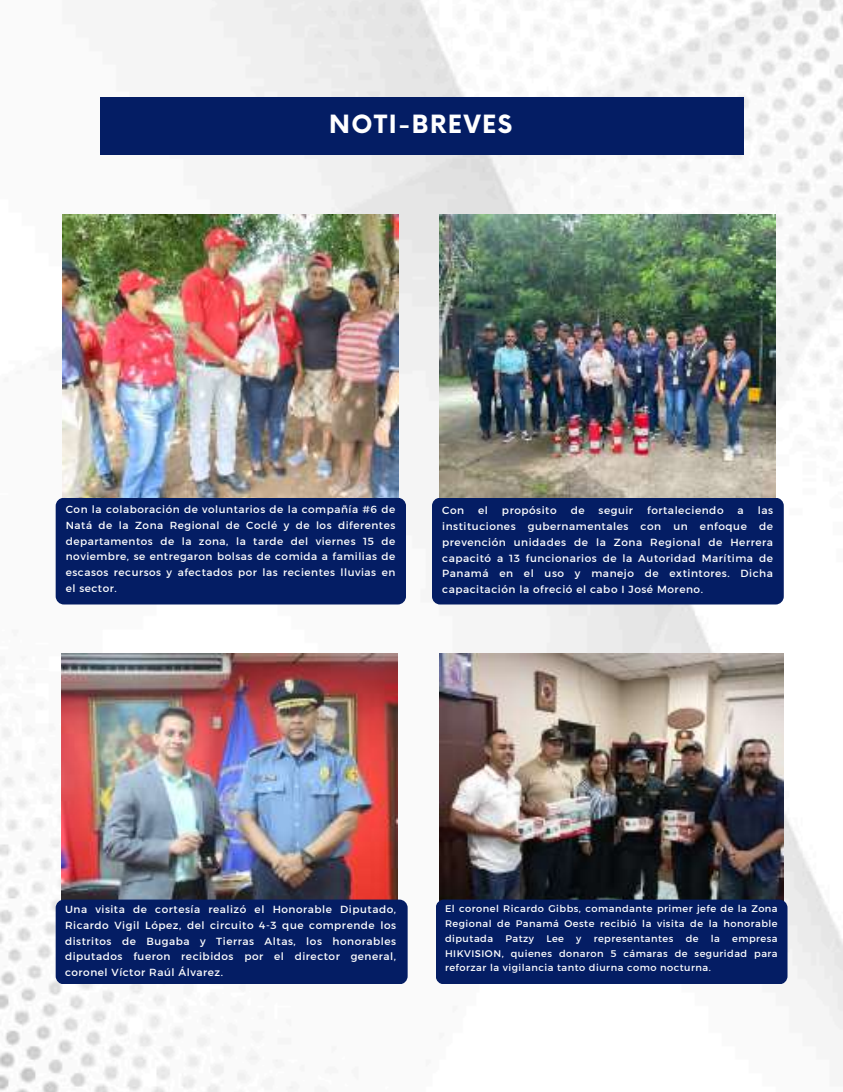
<style>
.page{position:relative;width:843px;height:1092px;background:#fff}
.page>*{position:absolute;margin:0;border:0;box-sizing:border-box;transform-origin:0 0}
.t1{font:700 24.5px "Now";letter-spacing:.06em;color:#fff}
.t2{font:10.5px/15.8px "Kief Montaser Regular";letter-spacing:.05em;color:#fff;text-align:justify}
.t3{font:9.8px/14.7px "Kief Montaser Regular";letter-spacing:.05em;color:#fff;text-align:justify}
</style>
<div class="page">
<img style="left:0;top:0;width:843px;height:1092px">
<div style="left:100px;top:97px;width:643px;height:58px;background:#041d64"></div>
<img style="left:62px;top:215px;width:336px;height:283px">
<div style="left:56px;top:498px;width:350px;height:107px;background:#041d64;border-radius:8px"></div>
<img style="left:439px;top:215px;width:336px;height:283px">
<div style="left:432px;top:498px;width:351px;height:107px;background:#041d64;border-radius:8px"></div>
<img style="left:62px;top:653px;width:336px;height:247px">
<div style="left:56px;top:900px;width:351px;height:84px;background:#041d64;border-radius:8px"></div>
<img style="left:439px;top:653px;width:344px;height:249px">
<div style="left:436px;top:900px;width:351px;height:84px;background:#041d64;border-radius:8px"></div>
<h1 class="t1" style="left:329px;top:111px;width:185px">NOTI-BREVES</h1>
<p class="t2" style="left:66px;top:502px;width:331px">Con la colaboración de voluntarios de la compañía #6 de Natá de la Zona Regional de Coclé y de los diferentes departamentos de la zona, la tarde del viernes 15 de noviembre, se entregaron bolsas de comida a familias de escasos recursos y afectados por las recientes lluvias en el sector.</p>
<p class="t2" style="left:442px;top:503px;width:23px">Con</p>
<p class="t2" style="left:478px;top:503px;width:11px">el</p>
<p class="t2" style="left:502px;top:503px;width:56px">propósito</p>
<p class="t2" style="left:570px;top:503px;width:15px">de</p>
<p class="t2" style="left:598px;top:503px;width:36px">seguir</p>
<p class="t2" style="left:647px;top:503px;width:78px">fortaleciendo</p>
<p class="t2" style="left:737px;top:503px;width:8px">a</p>
<p class="t2" style="left:442px;top:503px;width:332px;text-indent:315px">las instituciones gubernamentales con un enfoque de prevención unidades de la Zona Regional de Herrera capacitó a 13 funcionarios de la Autoridad Marítima de Panamá en el uso y manejo de extintores. Dicha capacitación la ofreció el cabo I José Moreno.</p>
<p class="t2" style="left:65px;top:901px;width:332px">Una visita de cortesía realizó el Honorable Diputado, Ricardo Vigil López, del circuito 4-3 que comprende los distritos de Bugaba y Tierras Altas, los honorables diputados fueron recibidos por el director general, coronel Víctor Raúl Álvarez.</p>
<p class="t3" style="left:445px;top:902px;width:334px">El coronel Ricardo Gibbs, comandante primer jefe de la Zona Regional de Panamá Oeste recibió la visita de la honorable diputada Patzy Lee y representantes de la empresa HIKVISION, quienes donaron 5 cámaras de seguridad para reforzar la vigilancia tanto diurna como nocturna.</p>
</div>
